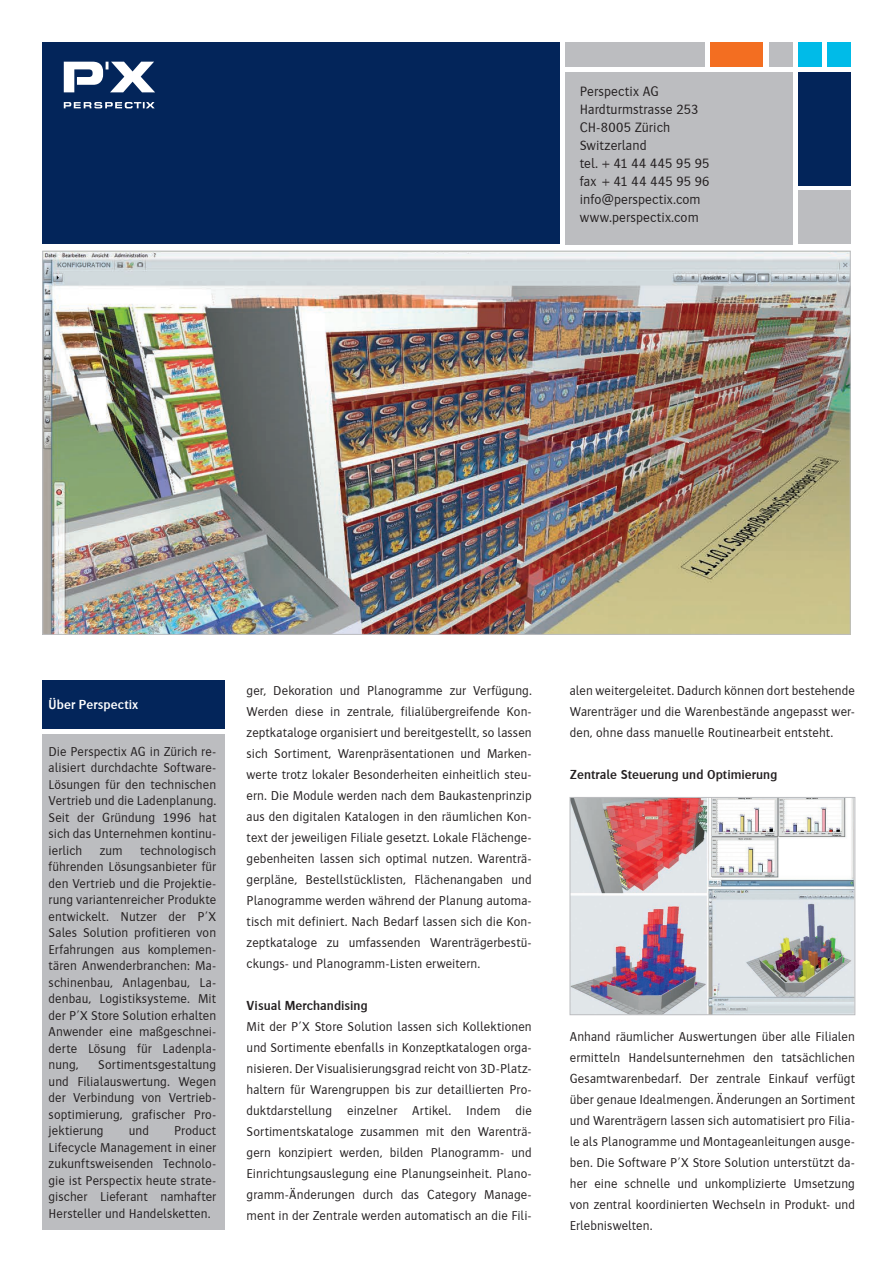
<style>
.page{position:relative;width:893px;height:1263px;background:#fff}
.page>*{position:absolute;margin:0;border:0;box-sizing:border-box;transform-origin:0 0}
.Tabellentext{font:300 14.25px "Bosis";letter-spacing:.005em;color:#231f20}
.Headline_Tabelle{font:300 14.25px "Bosis";letter-spacing:.005em;color:#231f20}
.Fliesstext{font:300 13.5px/21px "Bosis";letter-spacing:.005em;color:#231f20;text-align:justify}
.Tabellentext-2{font:300 13.5px/16.5px "Bosis";letter-spacing:.005em;color:#231f20;text-align:justify}
.Fliesstext-2{font:600 13.5px "Bosis";letter-spacing:.005em;color:#231f20}
.Tabellentext-3{font:600 13.5px "Bosis";letter-spacing:.01em;color:#fff}
</style>
<div class="page">
<div style="left:43px;top:43px;width:517px;height:201px;background:#03255a"></div>
<div style="left:565px;top:43px;width:140px;height:24px;background:#bcbdc0"></div>
<div style="left:565px;top:72px;width:227px;height:172px;background:#bcbdc0"></div>
<div style="left:798px;top:72px;width:52px;height:113px;background:#03255a"></div>
<div style="left:798px;top:190px;width:52px;height:54px;background:#bcbdc0"></div>
<div style="left:710px;top:43px;width:53px;height:24px;background:#f36e21"></div>
<div style="left:798px;top:42px;width:23px;height:25px;background:#00bbe8"></div>
<div style="left:769px;top:42px;width:23px;height:25px;background:#bcbdc0"></div>
<div style="left:827px;top:42px;width:23px;height:25px;background:#00bbe8"></div>
<div style="left:43px;top:734px;width:182px;height:496px;background:#bcbdc0"></div>
<div style="left:43px;top:680px;width:182px;height:49px;background:#03255a"></div>
<img style="left:45px;top:253px;width:803px;height:379px">
<img style="left:572px;top:799px;width:281px;height:214px">
<div style="left:570px;top:797px;width:285px;height:218px;border:1px solid #bcbdc0"></div>
<svg style="left:64px;top:102px;width:91px;height:6px"></svg>
<svg style="left:64px;top:62px;width:91px;height:30px"></svg>
<p class="Headline_Tabelle" style="left:580px;top:83px;width:81px">Perspectix AG</p>
<p class="Tabellentext" style="left:580px;top:101px;width:120px">Hardturmstrasse 253</p>
<p class="Tabellentext" style="left:580px;top:119px;width:92px">CH-8005 Zürich</p>
<p class="Tabellentext" style="left:580px;top:137px;width:68px">Switzerland</p>
<p class="Tabellentext" style="left:580px;top:155px;width:131px">tel. + 41 44 445 95 95</p>
<p class="Tabellentext" style="left:580px;top:173px;width:131px">fax + 41 44 445 95 96</p>
<p class="Tabellentext" style="left:580px;top:191px;width:122px">info@perspectix.com</p>
<p class="Tabellentext" style="left:580px;top:209px;width:120px">www.perspectix.com</p>
<p class="Tabellentext-3" style="left:49px;top:697px;width:91px">Über Perspectix</p>
<p class="Tabellentext-2" style="left:49px;top:743px;width:169px">Die Perspectix AG in Zürich re&shy;alisiert durchdachte Software-Lösungen für den technischen Vertrieb und die Ladenplanung.<br>Seit der Gründung 1996 hat sich das Unternehmen kontinu&shy;ierlich</p>
<p class="Tabellentext-2" style="left:49px;top:842px;width:169px;text-indent:91px">technologisch führenden Lösungsanbieter für den Vertrieb und die Projektie&shy;rung variantenreicher Produkte entwickelt. Nutzer der P'X Sales Solution profitieren von Erfahrungen aus komplemen&shy;tären Anwenderbranchen: Ma&shy;schinenbau, Anlagenbau, La&shy;denbau, Logistiksysteme. Mit der P'X Store Solution erhalten Anwender eine maßgeschnei&shy;derte Lösung für Ladenpla&shy;nung,</p>
<p class="Tabellentext-2" style="left:100px;top:842px;width:25px">zum</p>
<p class="Tabellentext-2" style="left:49px;top:1056px;width:169px;text-indent:50px">Sortimentsgestaltung und Filialauswertung. Wegen der Verbindung von Vertrieb&shy;soptimierung, grafischer Pro&shy;jektierung</p>
<p class="Tabellentext-2" style="left:49px;top:1122px;width:169px;text-indent:126px">Product Lifecycle Management in einer zukunftsweisenden Technolo&shy;gie ist Perspectix heute strate&shy;gischer Lieferant namhafter Hersteller und Handelsketten.</p>
<p class="Tabellentext-2" style="left:129px;top:1122px;width:22px">und</p>
<p class="Fliesstext" style="left:247px;top:679px;width:287px">ger, Dekoration und Planogramme zur Verfügung.<br>Werden diese in zentrale, filialübergreifende Kon&shy;zeptkataloge organisiert und bereitgestellt, so lassen sich Sortiment, Warenpräsentationen und Marken&shy;werte trotz lokaler Besonderheiten einheitlich steu&shy;ern. Die Module werden nach dem Baukastenprinzip aus den digitalen Katalogen in den räumlichen Kon&shy;text der jeweiligen Filiale gesetzt. Lokale Flächenge&shy;gebenheiten lassen sich optimal nutzen. Warenträ&shy;gerpläne, Bestellstücklisten, Flächenangaben und Planogramme werden während der Planung automa&shy;tisch mit definiert. Nach Bedarf lassen sich die Kon&shy;zeptkataloge zu umfassenden Warenträgerbestü&shy;ckungs- und Planogramm-Listen erweitern.</p>
<p class="Fliesstext-2" style="left:247px;top:998px;width:122px">Visual Merchandising</p>
<p class="Fliesstext" style="left:247px;top:1015px;width:287px">Mit der P'X Store Solution lassen sich Kollektionen und Sortimente ebenfalls in Konzeptkatalogen orga&shy;nisieren. Der Visualisierungsgrad reicht von 3D-Platz&shy;haltern für Warengruppen bis zur detaillierten Pro&shy;duktdarstellung einzelner Artikel. Indem die Sortimentskataloge zusammen mit den Warenträ&shy;gern konzipiert werden, bilden Planogramm- und Einrichtungsauslegung eine Planungseinheit. Plano&shy;gramm-Änderungen durch das Category Manage&shy;ment in der Zentrale werden automatisch an die Fili-</p>
<p class="Fliesstext" style="left:570px;top:679px;width:287px">alen weitergeleitet. Dadurch können dort bestehende Warenträger und die Warenbestände angepasst wer&shy;den, ohne dass manuelle Routinearbeit entsteht.</p>
<p class="Fliesstext-2" style="left:570px;top:767px;width:209px">Zentrale Steuerung und Optimierung</p>
<p class="Fliesstext" style="left:570px;top:1026px;width:287px">Anhand räumlicher Auswertungen über alle Filialen ermitteln Handelsunternehmen den tatsächlichen Gesamtwarenbedarf. Der zentrale Einkauf verfügt über genaue Idealmengen. Änderungen an Sortiment und Warenträgern lassen sich automatisiert pro Filia&shy;le als Planogramme und Montageanleitungen ausge&shy;ben. Die Software P'X Store Solution unterstützt da&shy;her eine schnelle und unkomplizierte Umsetzung von zentral koordinierten Wechseln in Produkt- und Erlebniswelten.</p>
</div>
